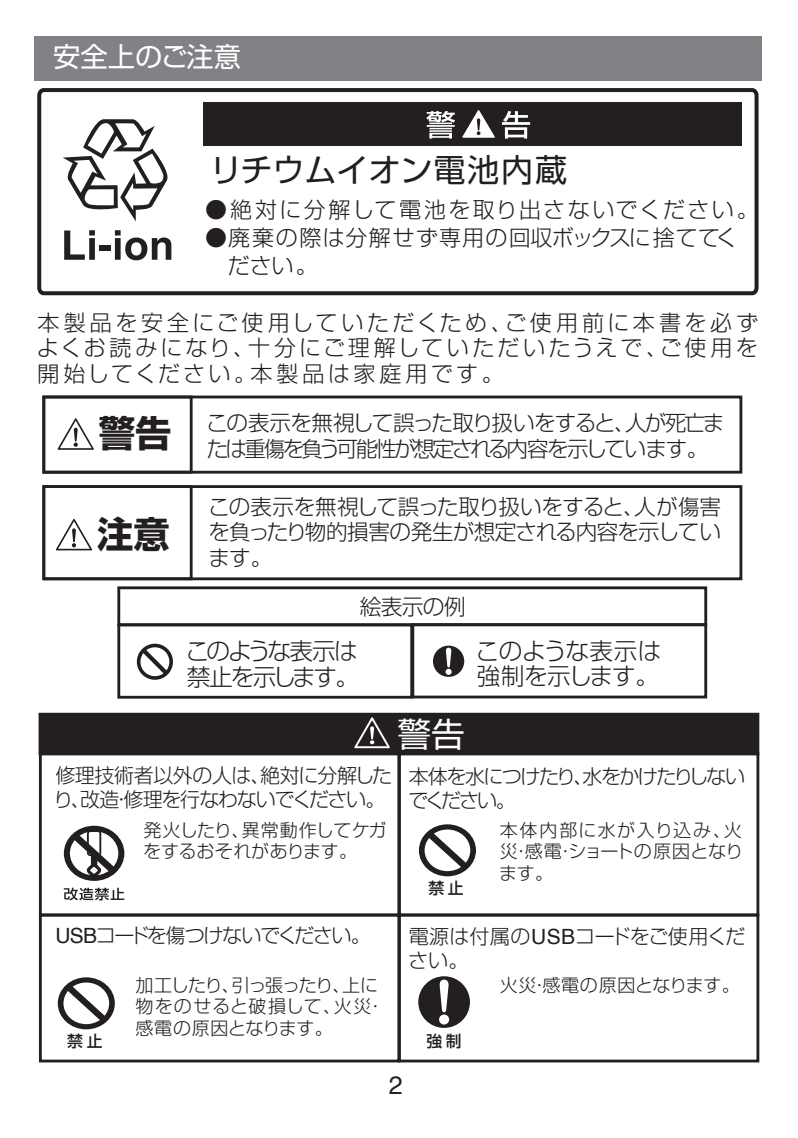
<style>
.page{position:relative;width:798px;height:1138px;background:#fff}
.page>*{position:absolute;margin:0;border:0;box-sizing:border-box;transform-origin:0 0}
.t1{font:700 36.4px "Shin Go Pro";color:#231f20}
.t2{font:33.6px "Shin Go Pro";color:#fff}
.t3{font:32px "Shin Go Pro";letter-spacing:.005em;color:#231f20}
.t4{font:27.2px "Shin Go Pro";color:#fff}
.t5{font:25.2px "Helvetica";color:#231f20}
.t6{font:300 23.6px/25.6px "Shin Go Pro";letter-spacing:-.07em;color:#231f20}
.t7{font:300 23.6px/25.6px "Shin Go Pro";letter-spacing:-.02em;color:#231f20}
.t8{font:300 22px/25.2px "Shin Go Pro";letter-spacing:.085em;color:#231f20;text-align:justify}
.t9{font:300 22px/28px "Shin Go Pro";letter-spacing:.04em;color:#231f20}
.t10{font:300 22px "Shin Go Pro";letter-spacing:.105em;color:#231f20}
.t11{font:300 21.6px/25.6px "Shin Go Pro";letter-spacing:-.07em;color:#231f20;text-align:justify}
.t12{font:300 21.6px/25.6px "Shin Go Pro";letter-spacing:-.1em;color:#231f20}
.t13{font:300 20px/24px "Shin Go Pro";letter-spacing:-.065em;color:#231f20}
.t14{font:300 20px/24px "Shin Go Pro";letter-spacing:-.045em;color:#231f20}
.t15{font:300 20px/24px "Shin Go Pro";letter-spacing:-.005em;color:#231f20}
.t16{font:300 18px/21.6px "Shin Go Pro";letter-spacing:.005em;color:#231f20}
.t17{font:500 15.6px "Shin Go Pro";color:#231f20}
.s1{font-family:"Helvetica";font-weight:400;font-size:20.8px}
</style>
<div class="page">
<svg style="left:64px;top:826px;width:60px;height:55px"></svg>
<svg style="left:64px;top:888px;width:60px;height:12px"></svg>
<div style="left:42px;top:396px;width:700px;height:78px;border:3px solid #231f20"></div>
<div style="left:42px;top:396px;width:151px;height:78px;border:3px solid #231f20"></div>
<svg style="left:58px;top:418px;width:36px;height:32px"></svg>
<div style="left:117px;top:586px;width:590px;height:40px;border:3px solid #231f20"></div>
<svg style="left:137px;top:644px;width:36px;height:36px"></svg>
<div style="left:433px;top:646px;width:31px;height:31px;background:#231f20;border-radius:50%"></div>
<svg style="left:445px;top:648px;width:6px;height:27px"></svg>
<div style="left:42px;top:485px;width:700px;height:95px;border:3px solid #231f20"></div>
<div style="left:42px;top:485px;width:151px;height:95px;border:3px solid #231f20"></div>
<svg style="left:56px;top:519px;width:36px;height:31px"></svg>
<div style="left:117px;top:623px;width:296px;height:76px;border:3px solid #231f20"></div>
<div style="left:411px;top:623px;width:296px;height:75px;border:3px solid #231f20"></div>
<div style="left:418px;top:976px;width:52px;height:52px;background:#231f20;border-radius:50%"></div>
<svg style="left:439px;top:980px;width:10px;height:44px"></svg>
<div style="left:34px;top:36px;width:728px;height:45px;background:#808285"></div>
<svg style="left:64px;top:230px;width:31px;height:30px"></svg>
<div style="left:99px;top:246px;width:12px;height:5px;background:#231f20"></div>
<svg style="left:115px;top:230px;width:56px;height:30px"></svg>
<svg style="left:63px;top:119px;width:105px;height:102px"></svg>
<div style="left:203px;top:102px;width:538px;height:44px;background:#231f20"></div>
<svg style="left:462px;top:110px;width:33px;height:28px"></svg>
<svg style="left:426px;top:111px;width:29px;height:28px"></svg>
<svg style="left:502px;top:111px;width:28px;height:28px"></svg>
<div style="left:37px;top:88px;width:721px;height:207px;border:4px solid #231f20;border-radius:5px"></div>
<div style="left:39px;top:752px;width:361px;height:164px;border:3px solid #231f20"></div>
<div style="left:398px;top:752px;width:361px;height:164px;border:3px solid #231f20"></div>
<div style="left:39px;top:913px;width:361px;height:149px;border:3px solid #231f20"></div>
<div style="left:398px;top:913px;width:361px;height:149px;border:3px solid #231f20"></div>
<svg style="left:58px;top:977px;width:57px;height:52px"></svg>
<svg style="left:419px;top:824px;width:57px;height:52px"></svg>
<div style="left:39px;top:713px;width:720px;height:42px;background:#231f20"></div>
<svg style="left:354px;top:717px;width:36px;height:31px"></svg>
<h3 class="t4" style="left:53px;top:35px;width:190px">安全上のご注意</h3>
<h3 class="t3" style="left:210px;top:144px;width:358px">リチウムイオン電池内蔵</h3>
<p class="t10" style="left:205px;top:191px;width:555px">●絶対に分解して電池を取り出さないでください。</p>
<p class="t9" style="left:228px;top:221px;width:511px;text-indent:-23px">●廃棄の際は分解せず専用の回収ボックスに捨ててください。</p>
<p class="t8" style="left:37px;top:307px;width:723px">本製品を安全にご使用していただくため、ご使用前に本書を必ずよくお読みになり、十分にご理解していただいたうえで、ご使用を開始してください。本製品は家庭用です。</p>
<h1 class="t1" style="left:99px;top:404px;width:74px">警告</h1>
<h1 class="t1" style="left:97px;top:505px;width:74px">注意</h1>
<p class="t12" style="left:206px;top:408px;width:520px">この表示を無視して誤った取り扱いをすると、人が死亡または重傷を負う可能性が想定される内容を示しています。</p>
<p class="t11" style="left:208px;top:491px;width:514px">この表示を無視して誤った取り扱いをすると、人が傷害を負ったり物的損害の発生が想定される内容を示しています。</p>
<p class="t8" style="left:360px;top:591px;width:107px">絵表示の例</p>
<h3 class="t6" style="left:185px;top:635px;width:175px">このような表示は禁止を示します。</h3>
<h3 class="t7" style="left:475px;top:635px;width:187px">このような表示は強制を示します。</h3>
<h2 class="t2" style="left:397px;top:706px;width:69px">警告</h2>
<p class="t14" style="left:54px;top:761px;width:340px">修理技術者以外の人は、絶対に分解したり、改造・修理を行なわないでください。</p>
<p class="t13" style="left:408px;top:762px;width:338px">本体を水につけたり、水をかけたりしないでください。</p>
<p class="t16" style="left:143px;top:817px;width:245px">発火したり、異常動作してケガをするおそれがあります。</p>
<p class="t16" style="left:499px;top:817px;width:246px;text-align:justify">本体内部に水が入り込み、火災・感電・ショートの原因となります。</p>
<p class="t17" style="left:428px;top:875px;width:37px">禁 止</p>
<p class="t13" style="left:55px;top:921px;width:317px"><span class="s1">USB</span>コードを傷つけないでください。</p>
<p class="t15" style="left:408px;top:922px;width:339px">電源は付属の<span class="s1">USB</span>コードをご使用ください。</p>
<p class="t16" style="left:136px;top:972px;width:250px">加工したり、引っ張ったり、上に物をのせると破損して、火災・感電の原因となります。</p>
<p class="t16" style="left:499px;top:972px;width:242px">火災・感電の原因となります。</p>
<p class="t17" style="left:67px;top:1028px;width:37px">禁 止</p>
<p class="t17" style="left:426px;top:1028px;width:37px">強 制</p>
<h3 class="t5" style="left:389px;top:1071px;width:16px">2</h3>
</div>
